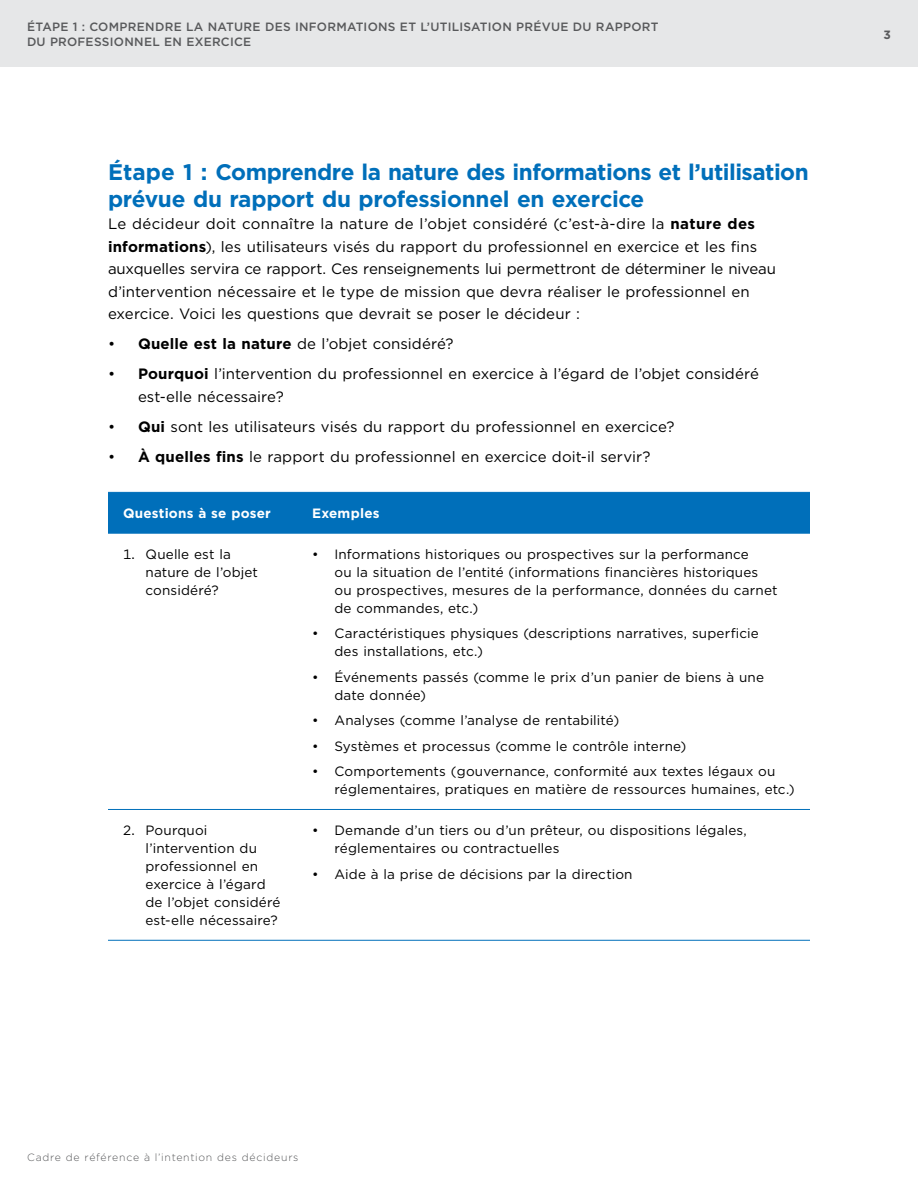
<style>
.page{position:relative;width:918px;height:1188px;background:#fff}
.page>*{position:absolute;margin:0;border:0;box-sizing:border-box;transform-origin:0 0}
.CPA_head1{font:700 22.5px/27px "Gotham";letter-spacing:-.02em;color:#006fba}
.CPA__para1{font:15px/22.5px "Gotham";letter-spacing:.005em;color:#000}
.t1{font:13.5px/18px "Gotham";letter-spacing:.01em;color:#000}
.CPA_tableText-header{font:700 13.5px "Gotham";letter-spacing:.015em;color:#fff}
.t2{font:500 12px/15px "Gotham";letter-spacing:.025em;color:#58595b}
.t3{font:700 12px "Gotham";color:#58595b}
.t4{font:300 10.5px "Gotham";letter-spacing:.07em;color:#58595b}
.s1{font-weight:700}
</style>
<div class="page">
<div style="left:108px;top:493px;width:702px;height:40px;background:#006fba"></div>
<hr style="left:108px;top:492px;width:189px;height:1px;background:#006fba">
<hr style="left:297px;top:492px;width:513px;height:1px;background:#006fba">
<hr style="left:108px;top:533px;width:189px;height:1px;background:#006fba">
<hr style="left:297px;top:533px;width:513px;height:1px;background:#006fba">
<hr style="left:108px;top:809px;width:189px;height:1px;background:#006fba">
<hr style="left:297px;top:809px;width:513px;height:1px;background:#006fba">
<hr style="left:108px;top:940px;width:189px;height:1px;background:#006fba">
<hr style="left:297px;top:940px;width:513px;height:1px;background:#006fba">
<div style="left:0;top:0;width:918px;height:68px;background:#e6e7e8"></div>
<p class="t2" style="left:27px;top:19px;width:633px">ÉTAPE 1 : COMPRENDRE LA NATURE DES INFORMATIONS ET L’UTILISATION PRÉVUE DU RAPPORT<br>DU PROFESSIONNEL EN EXERCICE</p>
<h2 class="CPA_head1" style="left:108px;top:158px;width:702px">Étape 1 : Comprendre la nature des informations et l’utilisation prévue du rapport du professionnel en exercice</h2>
<p class="CPA__para1" style="left:108px;top:213px;width:670px">Le décideur doit connaître la nature de l’objet considéré (c’est-à-dire la <span class="s1">nature des informations</span>), les utilisateurs visés du rapport du professionnel en exercice et les fins auxquelles servira ce rapport. Ces renseignements lui permettront de déterminer le niveau d’intervention nécessaire et le type de mission que devra réaliser le professionnel en exercice. Voici les questions que devrait se poser le décideur :</p>
<p class="CPA__para1" style="left:108px;top:333px;width:347px">• <span class="s1">Quelle est la nature</span> de l’objet considéré?</p>
<p class="CPA__para1" style="left:138px;top:363px;width:622px;text-indent:-30px">• <span class="s1">Pourquoi</span> l’intervention du professionnel en exercice à l’égard de l’objet considéré est-elle nécessaire?</p>
<p class="CPA__para1" style="left:108px;top:415px;width:568px">• <span class="s1">Qui</span> sont les utilisateurs visés du rapport du professionnel en exercice?</p>
<p class="CPA__para1" style="left:108px;top:445px;width:544px">• <span class="s1">À quelles fins</span> le rapport du professionnel en exercice doit-il servir?</p>
<p class="CPA_tableText-header" style="left:123px;top:504px;width:149px">Questions à se poser</p>
<p class="CPA_tableText-header" style="left:312px;top:504px;width:69px">Exemples</p>
<p class="t1" style="left:146px;top:545px;width:114px;text-indent:-23px">1. Quelle est la nature de l’objet considéré?</p>
<p class="t1" style="left:335px;top:545px;width:445px;text-indent:-23px">• Informations historiques ou prospectives sur la performance<br>ou la situation de l’entité (informations financières historiques ou prospectives, mesures de la performance, données du carnet de commandes, etc.)</p>
<p class="t1" style="left:335px;top:624px;width:426px;text-indent:-23px">• Caractéristiques physiques (descriptions narratives, superficie des installations, etc.)</p>
<p class="t1" style="left:335px;top:668px;width:431px;text-indent:-23px">• Événements passés (comme le prix d’un panier de biens à une date donnée)</p>
<p class="t1" style="left:312px;top:711px;width:309px">• Analyses (comme l’analyse de rentabilité)</p>
<p class="t1" style="left:312px;top:737px;width:376px">• Systèmes et processus (comme le contrôle interne)</p>
<p class="t1" style="left:335px;top:762px;width:462px;text-indent:-23px">• Comportements (gouvernance, conformité aux textes légaux ou réglementaires, pratiques en matière de ressources humaines, etc.)</p>
<p class="t1" style="left:146px;top:821px;width:137px;text-indent:-23px">2. Pourquoi l’intervention du professionnel en exercice à l’égard de l’objet considéré est-elle nécessaire?</p>
<p class="t1" style="left:335px;top:821px;width:414px;text-indent:-23px">• Demande d’un tiers ou d’un prêteur, ou dispositions légales, réglementaires ou contractuelles</p>
<p class="t1" style="left:312px;top:865px;width:322px">• Aide à la prise de décisions par la direction</p>
<p class="t3" style="left:884px;top:26px;width:9px">3</p>
<p class="t4" style="left:27px;top:1151px;width:273px">Cadre de référence à l’intention des décideurs</p>
</div>
